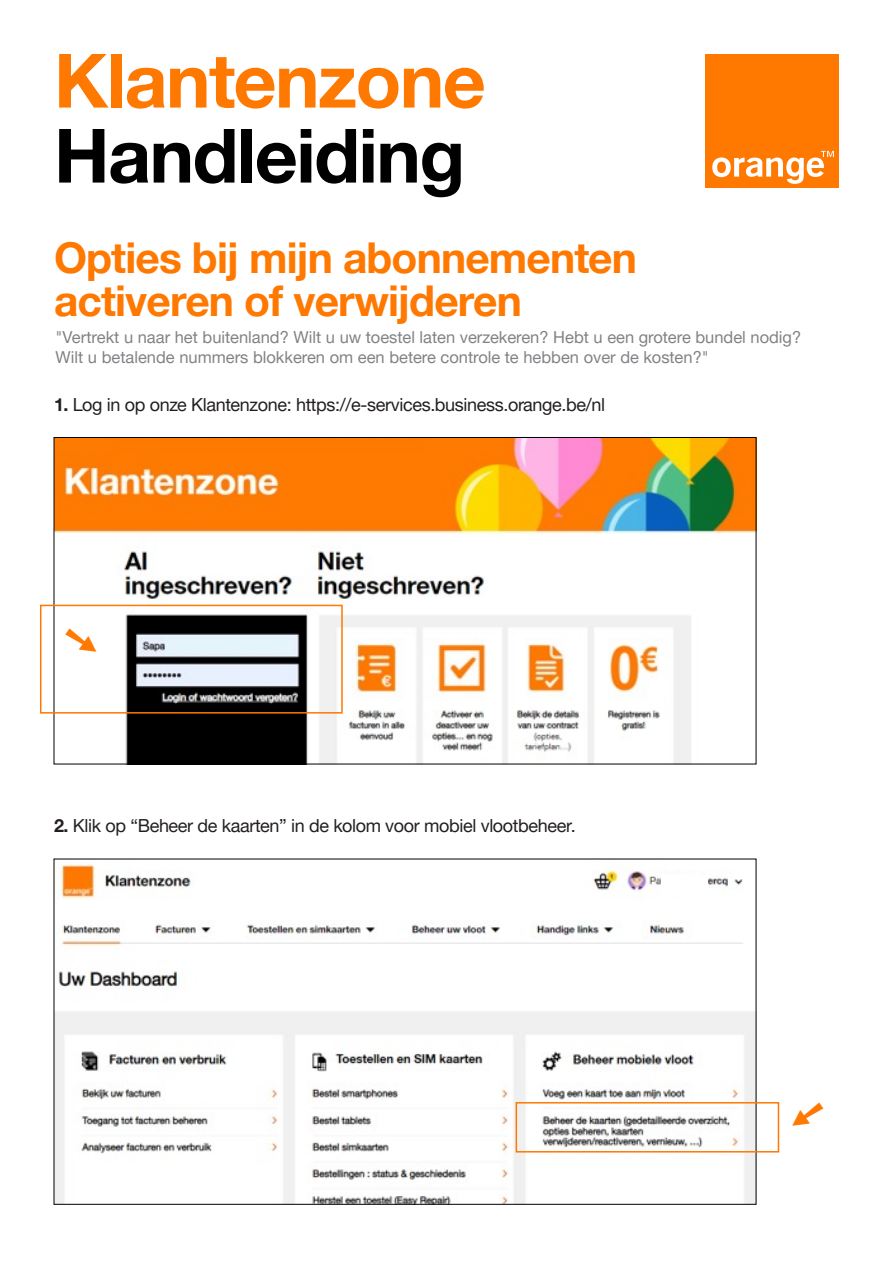
<style>
.page{position:relative;width:893px;height:1263px;background:#fff}
.page>*{position:absolute;margin:0;border:0;box-sizing:border-box;transform-origin:0 0}
.t1{font:700 75px "Helvetica Neue";letter-spacing:-.02em;color:#ff7800}
.t2{font:700 75px "Helvetica Neue";letter-spacing:-.02em;color:#000}
.t3{font:700 42.45px/42.5px "Helvetica Neue";letter-spacing:-.02em;color:#ff7800}
.t4{font:18px "Helvetica Neue";letter-spacing:-.02em;color:#231f20}
.t5{font:16.5px "Helvetica Neue";color:#808285}
.s1{font-weight:700}
</style>
<div class="page">
<img style="left:56px;top:862px;width:698px;height:340px">
<img style="left:56px;top:439px;width:698px;height:323px">
<div style="left:661px;top:875px;width:47px;height:19px;background:#fff"></div>
<div style="left:40px;top:605px;width:303px;height:108px;border:2px solid #ff7800"></div>
<div style="left:516px;top:1102px;width:263px;height:50px;border:2px solid #ff7800"></div>
<div style="left:166px;top:636px;width:127px;height:17px;background:#e5f4fb"></div>
<div style="left:705px;top:54px;width:134px;height:134px;background:#ff7900"></div>
<svg style="left:712px;top:151px;width:122px;height:33px"></svg>
<svg style="left:66px;top:629px;width:31px;height:24px"></svg>
<p class="t1" style="left:54px;top:35px;width:433px">Klantenzone</p>
<p class="t2" style="left:54px;top:110px;width:413px">Handleiding</p>
<p class="t3" style="left:54px;top:237px;width:584px">Opties bij mijn abonnementen activeren of verwijderen</p>
<p class="t5" style="left:56px;top:327px;width:747px">"Vertrekt u naar het buitenland? Wilt u uw toestel laten verzekeren? Hebt u een grotere bundel nodig?</p>
<p class="t5" style="left:56px;top:347px;width:655px">Wilt u betalende nummers blokkeren om een betere controle te hebben over de kosten?"</p>
<p class="t4" style="left:54px;top:393px;width:553px"><span class="s1">1.</span> Log in op onze Klantenzone: https://e-services.business.orange.be/nl</p>
<p class="t4" style="left:54px;top:814px;width:523px"><span class="s1">2.</span> Klik op “Beheer de kaarten” in de kolom voor mobiel vlootbeheer.</p>
</div>
